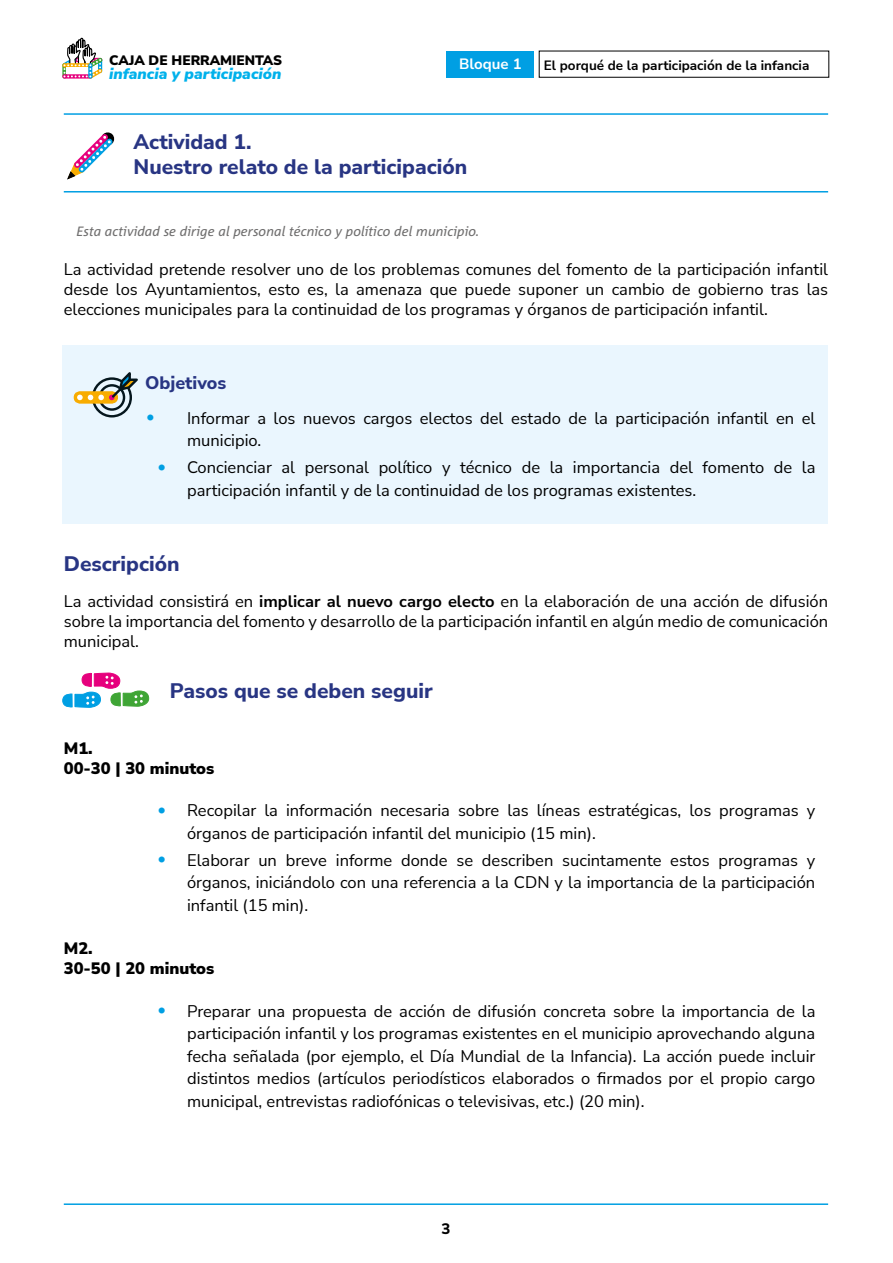
<style>
.page{position:relative;width:893px;height:1263px;background:#fff}
.page>*{position:absolute;margin:0;border:0;box-sizing:border-box;transform-origin:0 0}
.titulo_2_-_ACTIVIDAD{font:800 21px/25.2px "Nunito Sans";color:#283583}
.titulo_2{font:800 21px "Nunito Sans";color:#283583}
.titulo_3{font:800 18px "Nunito Sans";color:#283583}
.GeneralTexto{font:16.5px/22.5px "Nunito Sans";color:#000;text-align:justify}
.GeneralTexto-2{font:900 16.5px "Nunito Sans";color:#000}
.t1{font:italic 900 15.45px "Nunito Sans";color:#00b1eb}
.t2{font:700 15px "Nunito Sans";color:#fff}
.t3{font:800 15px "Nunito Sans";color:#000}
.t4{font:900 13.65px "Nunito Sans";color:#000}
.GeneralPie{font:italic 13.5px "Corpid";color:#706f6f}
.t5{font:700 13.5px "Nunito Sans";color:#000}
.s1{font-weight:900;color:#009fe3}
.s2{font-weight:700}
</style>
<div class="page">
<svg style="left:62px;top:37px;width:41px;height:42px"></svg>
<div style="left:446px;top:51px;width:88px;height:26px;background:#009fe3"></div>
<hr style="left:64px;top:1203px;width:764px;height:2px;background:#009fe3">
<div style="left:62px;top:345px;width:766px;height:179px;background:#eaf6fe"></div>
<hr style="left:64px;top:113px;width:764px;height:2px;background:#009fe3">
<hr style="left:64px;top:191px;width:764px;height:1px;background:#009fe3">
<svg style="left:67px;top:132px;width:48px;height:48px"></svg>
<div style="left:92px;top:377px;width:40px;height:40px;border:2px solid #05161d;border-radius:50%"></div>
<div style="left:99px;top:384px;width:26px;height:27px;border:2px solid #05161d;border-radius:50%"></div>
<div style="left:74px;top:391px;width:44px;height:13px;background:#f8ac00;border-radius:6px"></div>
<svg style="left:77px;top:372px;width:61px;height:28px"></svg>
<svg style="left:62px;top:672px;width:88px;height:36px"></svg>
<p class="t4" style="left:109px;top:51px;width:174px">CAJA DE HERRAMIENTAS</p>
<p class="t1" style="left:109px;top:62px;width:174px">infancia y participación</p>
<p class="t2" style="left:459px;top:53px;width:64px">Bloque 1</p>
<p class="t5" style="left:544px;top:55px;width:267px">El porqué de la participación de la infancia</p>
<p class="titulo_2_-_ACTIVIDAD" style="left:134px;top:128px;width:335px">Actividad 1.<br>Nuestro relato de la participación</p>
<p class="GeneralPie" style="left:77px;top:223px;width:404px">Esta actividad se dirige al personal técnico y político del municipio.</p>
<p class="GeneralTexto" style="left:64px;top:259px;width:766px;line-height:19.8px">La actividad pretende resolver uno de los problemas comunes del fomento de la participación infantil desde los Ayuntamientos, esto es, la amenaza que puede suponer un cambio de gobierno tras las elecciones municipales para la continuidad de los programas y órganos de participación infantil.</p>
<p class="titulo_3" style="left:145px;top:370px;width:82px">Objetivos</p>
<p class="GeneralTexto" style="left:187px;top:406px;width:630px;text-indent:-41px"><span class="s1">•</span> Informar a los nuevos cargos electos del estado de la participación infantil en el municipio.</p>
<p class="GeneralTexto" style="left:187px;top:456px;width:630px;text-indent:-30px"><span class="s1">•</span> Concienciar al personal político y técnico de la importancia del fomento de la participación infantil y de la continuidad de los programas existentes.</p>
<p class="titulo_2" style="left:64px;top:548px;width:117px">Descripción</p>
<p class="GeneralTexto" style="left:64px;top:591px;width:766px;line-height:19.8px">La actividad consistirá en <span class="s2">implicar al nuevo cargo electo</span> en la elaboración de una acción de difusión sobre la importancia del fomento y desarrollo de la participación infantil en algún medio de comunicación municipal.</p>
<p class="titulo_2" style="left:170px;top:675px;width:264px">Pasos que se deben seguir</p>
<p class="GeneralTexto-2" style="left:64px;top:737px;width:30px">M1.</p>
<p class="GeneralTexto-2" style="left:64px;top:756px;width:152px">00-30 | 30 minutos</p>
<p class="GeneralTexto" style="left:187px;top:799px;width:630px;text-indent:-30px"><span class="s1">•</span> Recopilar la información necesaria sobre las líneas estratégicas, los programas y órganos de participación infantil del municipio (15 min).</p>
<p class="GeneralTexto" style="left:187px;top:848px;width:630px;text-indent:-30px"><span class="s1">•</span> Elaborar un breve informe donde se describen sucintamente estos programas y órganos, iniciándolo con una referencia a la CDN y la importancia de la participación infantil (15 min).</p>
<p class="GeneralTexto-2" style="left:64px;top:937px;width:30px">M2.</p>
<p class="GeneralTexto-2" style="left:64px;top:957px;width:152px">30-50 | 20 minutos</p>
<p class="GeneralTexto" style="left:187px;top:999px;width:630px;text-indent:-30px"><span class="s1">•</span> Preparar una propuesta de acción de difusión concreta sobre la importancia de la participación infantil y los programas existentes en el municipio aprovechando alguna fecha señalada (por ejemplo, el Día Mundial de la Infancia). La acción puede incluir distintos medios (artículos periodísticos elaborados o firmados por el propio cargo municipal, entrevistas radiofónicas o televisivas, etc.) (20 min).</p>
<p class="t3" style="left:441px;top:1218px;width:10px">3</p>
</div>
